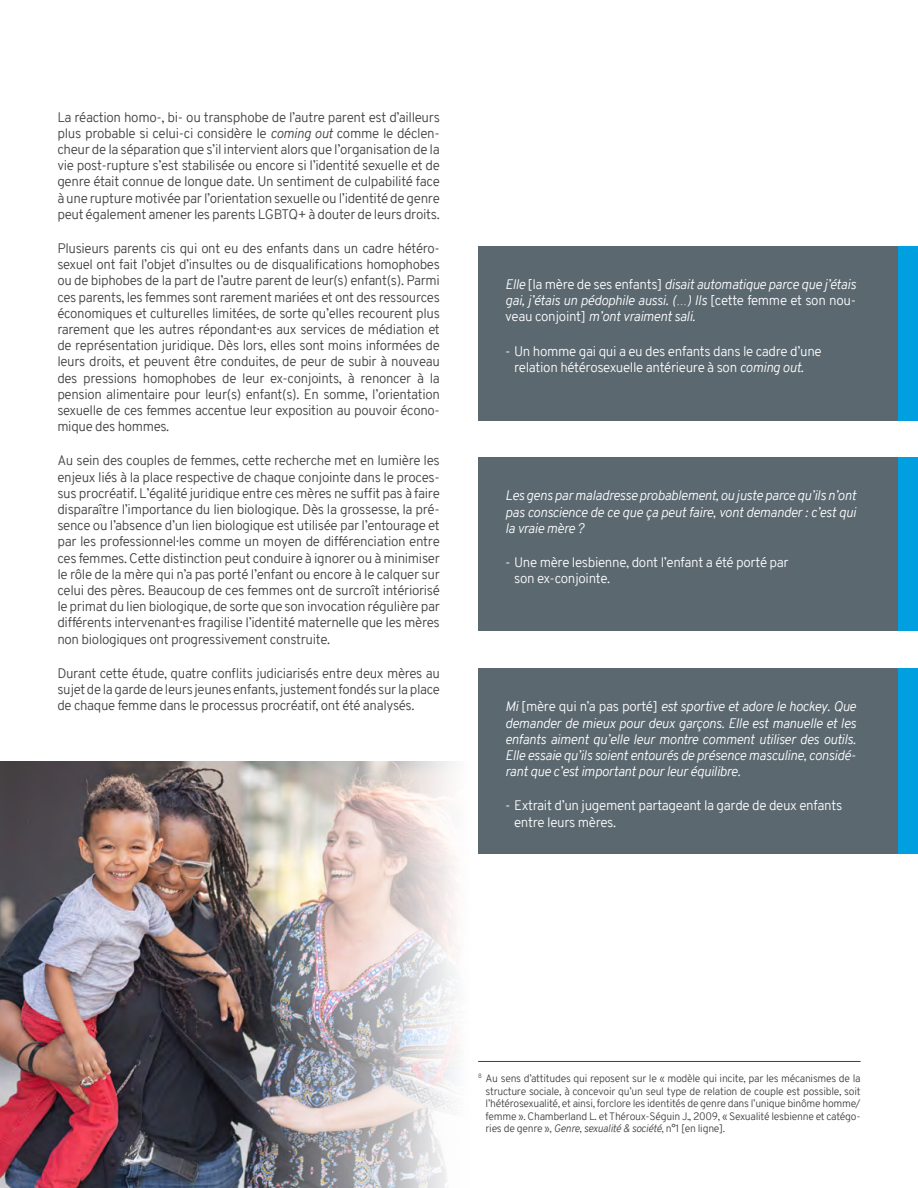
<style>
.page{position:relative;width:918px;height:1188px;background:#fff}
.page>*{position:absolute;margin:0;border:0;box-sizing:border-box;transform-origin:0 0}
.t1{font:300 13.5px/16.2px "Overpass";letter-spacing:-.025em;color:#414042;text-align:justify}
.t2{font:italic 300 13.5px/16.2px "Overpass";letter-spacing:-.025em;color:#fff;text-align:justify}
.t3{font:300 13.5px/16.2px "Overpass";letter-spacing:-.025em;color:#fff}
.t4{font:300 10.5px/12.6px "Overpass";letter-spacing:-.025em;color:#414042;text-align:justify}
.s1{font-style:italic}
.s2{font-style:normal}
</style>
<div class="page">
<img style="left:0;top:761px;width:457px;height:427px">
<div style="left:478px;top:246px;width:440px;height:174px;background:#5b6870"></div>
<div style="left:478px;top:457px;width:440px;height:174px;background:#5b6870"></div>
<div style="left:478px;top:668px;width:440px;height:186px;background:#5b6870"></div>
<div style="left:899px;top:246px;width:19px;height:174px;background:#00a0e0"></div>
<div style="left:899px;top:457px;width:19px;height:174px;background:#00a0e0"></div>
<div style="left:899px;top:668px;width:19px;height:186px;background:#00a0e0"></div>
<hr style="left:478px;top:1061px;width:383px;height:1px;background:#414042">
<p class="t1" style="left:57px;top:109px;width:384px">La réaction homo-, bi- ou transphobe de l’autre parent est d’ailleurs plus probable si celui-ci considère le <span class="s1">coming out</span> comme le déclen&shy;cheur de la séparation que s’il intervient alors que l’organisation de la vie post-rupture s’est stabilisée ou encore si l’identité sexuelle et de genre était connue de longue date. Un sentiment de culpabilité face à une rupture motivée par l’orientation sexuelle ou l’identité de genre peut également amener les parents LGBTQ+ à douter de leurs droits.</p>
<p class="t1" style="left:57px;top:240px;width:384px">Plusieurs parents cis qui ont eu des enfants dans un cadre hétéro&shy;sexuel ont fait l’objet d’insultes ou de disqualifications homophobes ou de biphobes de la part de l’autre parent de leur(s) enfant(s). Parmi ces parents, les femmes sont rarement mariées et ont des ressources économiques et culturelles limitées, de sorte qu’elles recourent plus rarement que les autres répondant·es aux services de médiation et de représentation juridique. Dès lors, elles sont moins informées de leurs droits, et peuvent être conduites, de peur de subir à nouveau des pressions homophobes de leur ex-conjoints, à renoncer à la pension alimentaire pour leur(s) enfant(s). En somme, l’orientation sexuelle de ces femmes accentue leur exposition au pouvoir écono&shy;mique des hommes.</p>
<p class="t1" style="left:57px;top:453px;width:384px">Au sein des couples de femmes, cette recherche met en lumière les enjeux liés à la place respective de chaque conjointe dans le proces&shy;sus procréatif. L’égalité juridique entre ces mères ne suffit pas à faire disparaître l’importance du lien biologique. Dès la grossesse, la pré&shy;sence ou l’absence d’un lien biologique est utilisée par l’entourage et par les professionnel·les comme un moyen de différenciation entre ces femmes. Cette distinction peut conduire à ignorer ou à minimiser le rôle de la mère qui n’a pas porté l’enfant ou encore à le calquer sur celui des pères. Beaucoup de ces femmes ont de surcroît intériorisé le primat du lien biologique, de sorte que son invocation régulière par différents intervenant·es fragilise l’identité maternelle que les mères non biologiques ont progressivement construite.</p>
<p class="t1" style="left:57px;top:665px;width:384px">Durant cette étude, quatre conflits judiciarisés entre deux mères au sujet de la garde de leurs jeunes enfants, justement fondés sur la place de chaque femme dans le processus procréatif, ont été analysés.</p>
<p class="t2" style="left:505px;top:276px;width:353px">Elle <span class="s2">[la mère de ses enfants]</span> disait automatique parce que j’étais gai, j’étais un pédophile aussi. (…) Ils <span class="s2">[cette femme et son nou&shy;veau conjoint]</span> m’ont vraiment sali.</p>
<p class="t3" style="left:514px;top:343px;width:309px;text-indent:-9px">- Un homme gai qui a eu des enfants dans le cadre d’une relation hétérosexuelle antérieure à son <span class="s1">coming out</span>.</p>
<p class="t2" style="left:505px;top:488px;width:353px">Les gens par maladresse probablement, ou juste parce qu’ils n’ont pas conscience de ce que ça peut faire, vont demander : c’est qui la vraie mère ?</p>
<p class="t3" style="left:514px;top:554px;width:276px;text-indent:-9px">- Une mère lesbienne, dont l’enfant a été porté par son ex-conjointe.</p>
<p class="t2" style="left:505px;top:699px;width:353px">Mi <span class="s2">[mère qui n’a pas porté]</span> est sportive et adore le hockey. Que demander de mieux pour deux garçons. Elle est manuelle et les enfants aiment qu’elle leur montre comment utiliser des outils.<br>Elle essaie qu’ils soient entourés de présence masculine, considé&shy;rant que c’est important pour leur équilibre.</p>
<p class="t3" style="left:514px;top:798px;width:330px;text-indent:-9px">- Extrait d’un jugement partageant la garde de deux enfants entre leurs mères.</p>
<p class="t4" style="left:486px;top:1072px;width:377px;text-indent:-8px"><sup>8</sup> Au sens d’attitudes qui reposent sur le « modèle qui incite, par les mécanismes de la structure sociale, à concevoir qu’un seul type de relation de couple est possible, soit l’hétérosexualité, et ainsi, forclore les identités de genre dans l’unique binôme homme/ femme ». Chamberland L. et Théroux-Séguin J., 2009, « Sexualité lesbienne et catégo&shy;ries de genre », <span class="s1">Genre, sexualité &amp; société</span>, n°1 [en ligne].</p>
</div>
